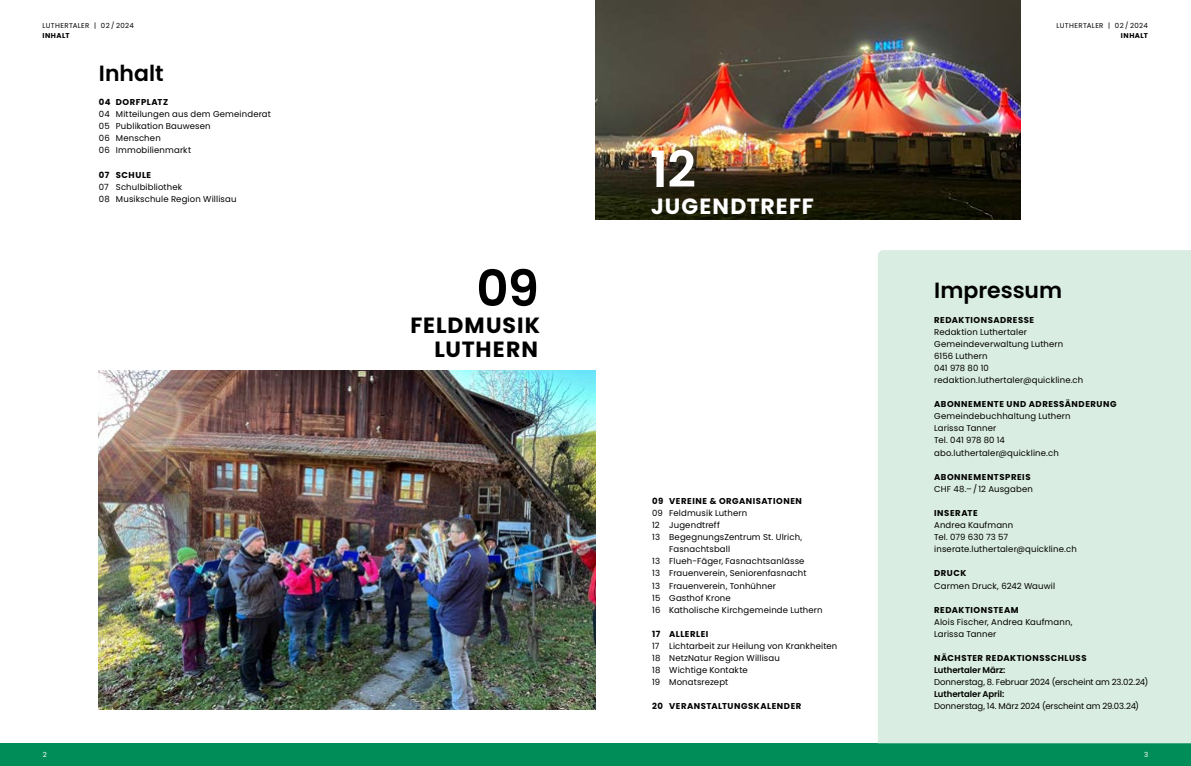
<style>
.page{position:relative;width:1191px;height:766px;background:#fff}
.page>*{position:absolute;margin:0;border:0;box-sizing:border-box;transform-origin:0 0}
.t1{font:600 50px "Poppins";color:#fff}
.t2{font:600 50px "Poppins";color:#000}
.t3{font:700 22px/24px "Poppins";letter-spacing:.05em;color:#000;text-align:right}
.t4{font:600 22px "Poppins";color:#000}
.t5{font:700 22px "Poppins";letter-spacing:.045em;color:#fff}
.t6{font:8.5px/12.1px "Poppins";letter-spacing:.015em;color:#000}
.t7{font:700 8.5px "Poppins";letter-spacing:.06em;color:#000}
.t8{font:8.5px "Poppins";letter-spacing:-.01em;color:#000}
.t9{font:600 8.5px "Poppins";letter-spacing:-.005em;color:#000}
.t10{font:7px "Poppins";letter-spacing:.055em;color:#000}
.t11{font:700 7px "Poppins";letter-spacing:.06em;color:#000}
.t12{font:7px "Poppins";color:#fff}
</style>
<div class="page">
<div style="left:0;top:743px;width:1191px;height:22px;background:#008d57"></div>
<div style="left:878px;top:250px;width:313px;height:493px;background:#daede2"></div>
<img style="left:595px;top:0;width:425px;height:220px">
<img style="left:99px;top:371px;width:496px;height:338px">
<p class="t10" style="left:43px;top:22px;width:93px">LUTHERTALER | 02 / 2024</p>
<p class="t11" style="left:43px;top:31px;width:28px">INHALT</p>
<h2 class="t4" style="left:99px;top:60px;width:66px">Inhalt</h2>
<p class="t7" style="left:99px;top:97px;width:71px">04 DORFPLATZ</p>
<p class="t6" style="left:99px;top:108px;width:173px">04 Mitteilungen aus dem Gemeinderat<br>05 Publikation Bauwesen<br>06 Menschen<br>06 Immobilienmarkt</p>
<p class="t7" style="left:99px;top:170px;width:54px">07 SCHULE</p>
<p class="t6" style="left:99px;top:181px;width:139px">07 Schulbibliothek<br>08 Musikschule Region Willisau</p>
<h1 class="t2" style="left:476px;top:259px;width:64px">09</h1>
<h2 class="t3" style="left:410px;top:313px;width:131px">FELDMUSIK<br>LUTHERN</h2>
<h1 class="t1" style="left:650px;top:140px;width:48px">12</h1>
<h2 class="t5" style="left:651px;top:193px;width:164px">JUGENDTREFF</h2>
<p class="t7" style="left:652px;top:496px;width:151px">09 VEREINE &amp; ORGANISATIONEN</p>
<p class="t6" style="left:652px;top:507px;width:96px">09 Feldmusik Luthern</p>
<p class="t6" style="left:652px;top:519px;width:69px">12 Jugendtreff</p>
<p class="t6" style="left:652px;top:531px;width:151px">13 BegegnungsZentrum St. Ulrich,</p>
<p class="t6" style="left:669px;top:543px;width:62px">Fasnachtsball</p>
<p class="t6" style="left:652px;top:555px;width:154px">13 Flueh-Fäger, Fasnachtsanlässe</p>
<p class="t6" style="left:652px;top:567px;width:156px">13 Frauenverein, Seniorenfasnacht</p>
<p class="t6" style="left:652px;top:579px;width:125px">13 Frauenverein, Tonhühner</p>
<p class="t6" style="left:652px;top:591px;width:80px">15 Gasthof Krone</p>
<p class="t6" style="left:652px;top:603px;width:172px">16 Katholische Kirchgemeinde Luthern</p>
<p class="t7" style="left:652px;top:628px;width:58px">17 ALLERLEI</p>
<p class="t6" style="left:652px;top:639px;width:187px">17 Lichtarbeit zur Heilung von Krankheiten<br>18 NetzNatur Region Willisau<br>18 Wichtige Kontakte<br>19 Monatsrezept</p>
<p class="t7" style="left:652px;top:701px;width:151px">20 VERANSTALTUNGSKALENDER</p>
<p class="t10" style="left:1056px;top:22px;width:93px">LUTHERTALER | 02 / 2024</p>
<p class="t11" style="left:1121px;top:31px;width:28px">INHALT</p>
<h2 class="t4" style="left:934px;top:278px;width:129px">Impressum</h2>
<p class="t7" style="left:934px;top:314px;width:101px">REDAKTIONSADRESSE</p>
<p class="t6" style="left:934px;top:325px;width:151px">Redaktion Luthertaler<br>Gemeindeverwaltung Luthern<br>6156 Luthern<br>041 978 80 10 redaktion.luthertaler@quickline.ch</p>
<p class="t7" style="left:934px;top:399px;width:184px">ABONNEMENTE UND ADRESSÄNDERUNG</p>
<p class="t6" style="left:934px;top:410px;width:138px">Gemeindebuchhaltung Luthern<br>Larissa Tanner<br>Tel. 041 978 80 14 abo.luthertaler@quickline.ch</p>
<p class="t7" style="left:934px;top:471px;width:98px">ABONNEMENTSPREIS</p>
<p class="t6" style="left:934px;top:482px;width:100px">CHF 48.–/ 12 Ausgaben</p>
<p class="t7" style="left:934px;top:508px;width:45px">INSERATE</p>
<p class="t6" style="left:934px;top:519px;width:144px">Andrea Kaufmann<br>Tel. 079 630 73 57 inserate.luthertaler@quickline.ch</p>
<p class="t7" style="left:934px;top:568px;width:34px">DRUCK</p>
<p class="t6" style="left:934px;top:579px;width:122px">Carmen Druck, 6242 Wauwil</p>
<p class="t7" style="left:934px;top:604px;width:86px">REDAKTIONSTEAM</p>
<p class="t6" style="left:934px;top:615px;width:140px">Alois Fischer, Andrea Kaufmann,<br>Larissa Tanner</p>
<p class="t7" style="left:934px;top:653px;width:154px">NÄCHSTER REDAKTIONSSCHLUSS</p>
<p class="t9" style="left:934px;top:665px;width:73px">Luthertaler März:</p>
<p class="t8" style="left:934px;top:677px;width:216px">Donnerstag, 8. Februar 2024 (erscheint am 23.02.24)</p>
<p class="t9" style="left:934px;top:689px;width:72px">Luthertaler April:</p>
<p class="t8" style="left:934px;top:701px;width:206px">Donnerstag, 14. März 2024 (erscheint am 29.03.24)</p>
<p class="t12" style="left:43px;top:750px;width:6px">2</p>
<p class="t12" style="left:1144px;top:750px;width:6px">3</p>
</div>
